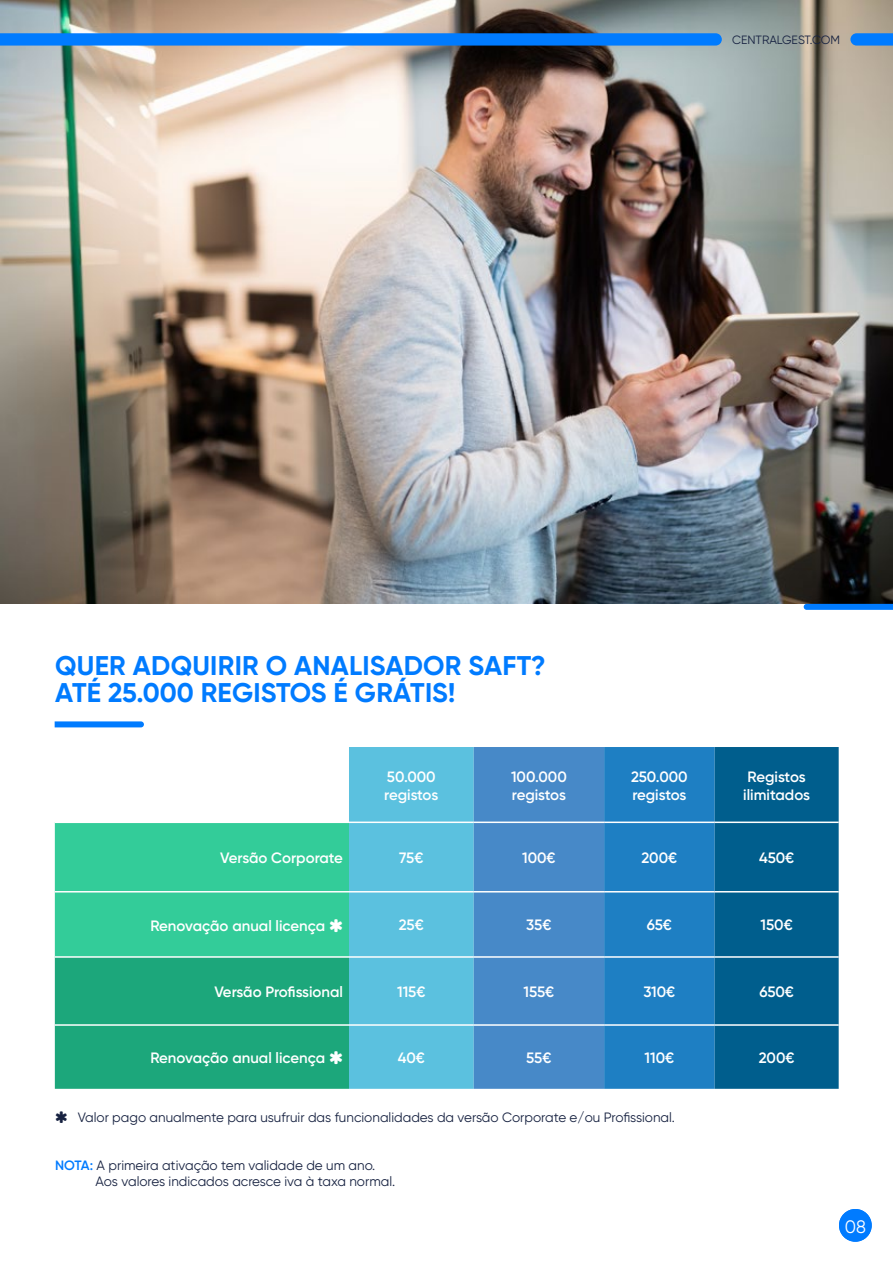
<style>
.page{position:relative;width:893px;height:1263px;background:#fff}
.page>*{position:absolute;margin:0;border:0;box-sizing:border-box;transform-origin:0 0}
.t1{font:700 27px/27px "Gilroy";letter-spacing:.01em;color:#007bff}
.t2{font:18px "Gilroy";color:#fff}
.t3{font:600 15px/18px "Gilroy";color:#fff}
.t4{font:13.5px/16.2px "Gilroy";color:#172241}
.t5{font:12px "Gilroy";color:#172241}
.s1{font-weight:600;color:#007bff}
</style>
<div class="page">
<img style="left:0;top:0;width:893px;height:604px">
<svg style="left:55px;top:721px;width:89px;height:6px"></svg>
<svg style="left:850px;top:33px;width:43px;height:13px"></svg>
<div style="left:839px;top:1209px;width:33px;height:33px;background:#007bff;border-radius:50%"></div>
<svg style="left:0;top:33px;width:722px;height:13px;background:#097cf8"></svg>
<svg style="left:804px;top:604px;width:89px;height:6px"></svg>
<svg style="left:55px;top:747px;width:784px;height:342px;background:#42a3b5"></svg>
<p class="t5" style="left:732px;top:33px;width:110px">CENTRALGEST.COM</p>
<h1 class="t1" style="left:55px;top:651px;width:492px">QUER ADQUIRIR O ANALISADOR SAFT?<br>ATÉ 25.000 REGISTOS É GRÁTIS!</h1>
<p class="t3" style="left:384px;top:767px;width:56px">50.000 registos</p>
<p class="t3" style="left:511px;top:767px;width:57px">100.000 registos</p>
<p class="t3" style="left:631px;top:767px;width:58px">250.000 registos</p>
<p class="t3" style="left:743px;top:767px;width:68px">Registos ilimitados</p>
<p class="t3" style="left:220px;top:849px;width:124px">Versão Corporate</p>
<p class="t3" style="left:399px;top:849px;width:26px">75€</p>
<p class="t3" style="left:522px;top:849px;width:35px">100€</p>
<p class="t3" style="left:641px;top:849px;width:37px">200€</p>
<p class="t3" style="left:759px;top:849px;width:37px">450€</p>
<p class="t3" style="left:150px;top:916px;width:176px">Renovação anual licença</p>
<p class="t3" style="left:399px;top:916px;width:27px">25€</p>
<p class="t3" style="left:526px;top:916px;width:27px">35€</p>
<p class="t3" style="left:647px;top:916px;width:27px">65€</p>
<p class="t3" style="left:761px;top:916px;width:34px">150€</p>
<p class="t3" style="left:214px;top:983px;width:130px">Versão Profissional</p>
<p class="t3" style="left:397px;top:983px;width:30px">115€</p>
<p class="t3" style="left:523px;top:983px;width:32px">155€</p>
<p class="t3" style="left:643px;top:983px;width:33px">310€</p>
<p class="t3" style="left:759px;top:983px;width:36px">650€</p>
<p class="t3" style="left:150px;top:1049px;width:176px">Renovação anual licença</p>
<p class="t3" style="left:398px;top:1048px;width:29px">40€</p>
<p class="t3" style="left:526px;top:1048px;width:27px">55€</p>
<p class="t3" style="left:645px;top:1048px;width:31px">110€</p>
<p class="t3" style="left:759px;top:1048px;width:37px">200€</p>
<p class="t4" style="left:78px;top:1109px;width:599px">Valor pago anualmente para usufruir das funcionalidades da versão Corporate e/ou Profissional.</p>
<p class="t4" style="left:96px;top:1157px;width:301px;text-indent:-40px"><span class="s1">NOTA:</span> A primeira ativação tem validade de um ano.<br>Aos valores indicados acresce iva à taxa normal.</p>
<p class="t2" style="left:845px;top:1215px;width:23px">08</p>
</div>
